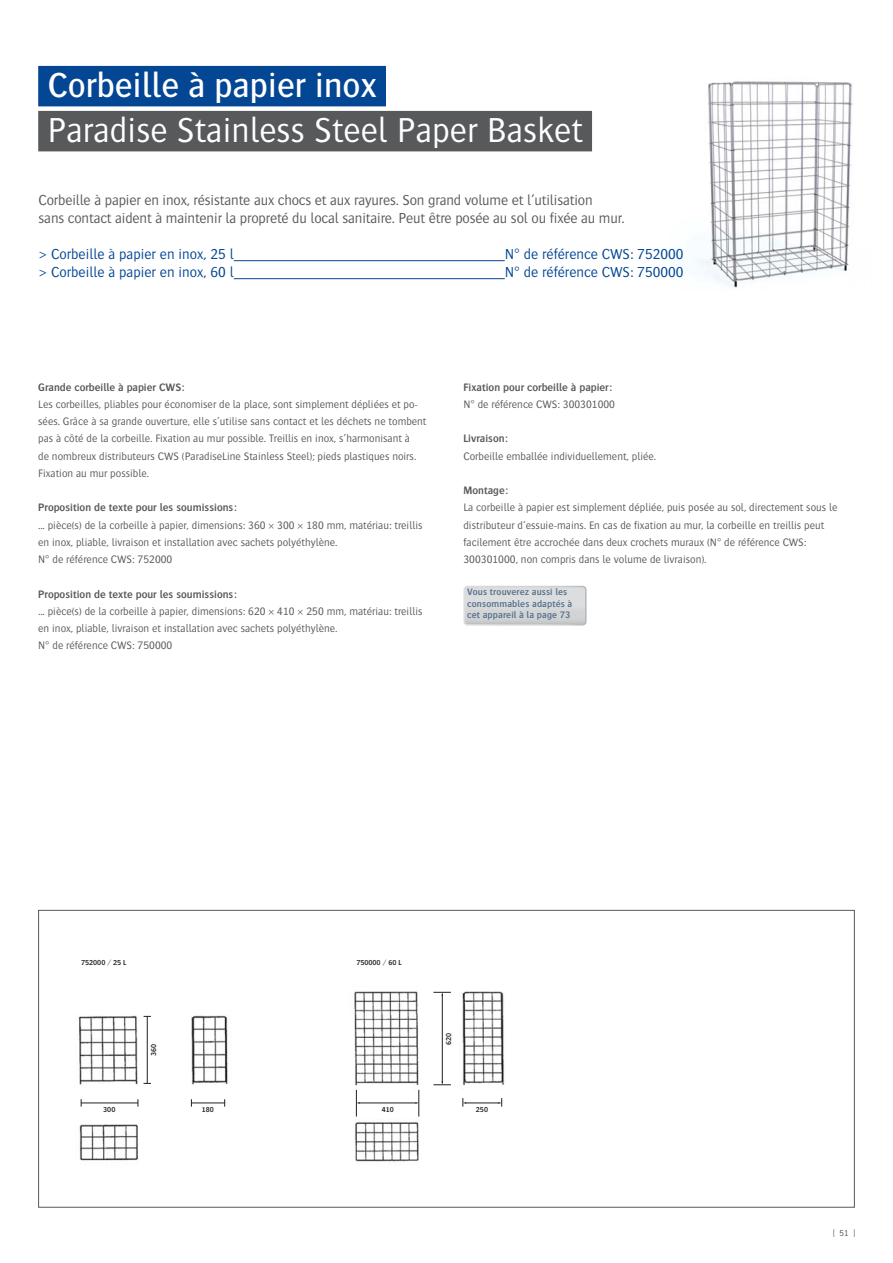
<style>
.page{position:relative;width:893px;height:1263px;background:#fff}
.page>*{position:absolute;margin:0;border:0;box-sizing:border-box;transform-origin:0 0}
.t1{font:300 36px "Bosis Std";color:#fff}
.t2{font:500 36px "Bosis Std";color:#fff}
.t3{font:300 15px/18px "Bosis Std";letter-spacing:-.01em;color:#58595b}
.t4{font:300 15px "Bosis Std";color:#034694}
.t5{font:300 11.25px/17.2px "Bosis Std";color:#58595b}
.t6{font:600 11.25px "Bosis Std";color:#58595b}
.t7{font:600 9.75px/11.7px "Bosis Std";letter-spacing:.015em;color:#57728d}
.t8{font:300 9px "Bosis Std";color:#58595b}
.t9{font:600 7.5px "Bosis Std";color:#231f20}
</style>
<div class="page">
<img style="left:698px;top:81px;width:155px;height:207px">
<svg style="left:463px;top:586px;width:123px;height:40px;background:#d6d7d8"></svg>
<div style="left:38px;top:66px;width:348px;height:40px;background:#034694"></div>
<div style="left:38px;top:111px;width:554px;height:40px;background:#58595b"></div>
<hr style="left:234px;top:260px;width:271px;height:1px;background:#034694">
<hr style="left:234px;top:278px;width:271px;height:1px;background:#034694">
<img style="left:78px;top:1015px;width:150px;height:146px">
<hr style="left:147px;top:1016px;width:1px;height:67px;background:#231f20">
<hr style="left:81px;top:1103px;width:57px;height:1px;background:#231f20">
<hr style="left:191px;top:1103px;width:34px;height:1px;background:#231f20">
<img style="left:354px;top:991px;width:151px;height:171px">
<hr style="left:442px;top:995px;width:1px;height:87px;background:#231f20">
<svg style="left:433px;top:1082px;width:18px;height:4px"></svg>
<svg style="left:433px;top:992px;width:18px;height:4px"></svg>
<hr style="left:359px;top:1103px;width:57px;height:1px;background:#231f20">
<svg style="left:415px;top:1090px;width:4px;height:27px"></svg>
<svg style="left:356px;top:1090px;width:4px;height:27px"></svg>
<hr style="left:465px;top:1103px;width:34px;height:1px;background:#231f20">
<svg style="left:498px;top:1098px;width:4px;height:9px"></svg>
<svg style="left:463px;top:1098px;width:3px;height:9px"></svg>
<h1 class="t2" style="left:47px;top:72px;width:331px">Corbeille à papier inox</h1>
<h1 class="t1" style="left:47px;top:117px;width:537px">Paradise Stainless Steel Paper Basket</h1>
<h2 class="t3" style="left:39px;top:192px;width:587px">Corbeille à papier en inox, résistante aux chocs et aux rayures. Son grand volume et l’utilisation<br>sans contact aident à maintenir la propreté du local sanitaire. Peut être posée au sol ou fixée au mur.</h2>
<h2 class="t4" style="left:39px;top:248px;width:197px">&gt; Corbeille à papier en inox, 25 l</h2>
<h2 class="t4" style="left:505px;top:248px;width:180px">N° de référence CWS: 752000</h2>
<h2 class="t4" style="left:39px;top:266px;width:197px">&gt; Corbeille à papier en inox, 60 l</h2>
<h2 class="t4" style="left:505px;top:266px;width:180px">N° de référence CWS: 750000</h2>
<p class="t6" style="left:38px;top:383px;width:148px">Grande corbeille à papier CWS:</p>
<p class="t5" style="left:38px;top:396px;width:390px">Les corbeilles, pliables pour économiser de la place, sont simplement dépliées et po&shy;sées. Grâce à sa grande ouverture, elle s’utilise sans contact et les déchets ne tombent pas à côté de la corbeille. Fixation au mur possible. Treillis en inox, s’harmonisant à<br>de nombreux distributeurs CWS (ParadiseLine Stainless Steel); pieds plastiques noirs.<br>Fixation au mur possible.</p>
<p class="t6" style="left:38px;top:503px;width:200px">Proposition de texte pour les soumissions:</p>
<p class="t5" style="left:38px;top:517px;width:386px">... pièce(s) de la corbeille à papier, dimensions: 360 × 300 × 180 mm, matériau: treillis en inox, pliable, livraison et installation avec sachets polyéthylène.<br>N° de référence CWS: 752000</p>
<p class="t6" style="left:38px;top:590px;width:200px">Proposition de texte pour les soumissions:</p>
<p class="t5" style="left:38px;top:603px;width:386px">... pièce(s) de la corbeille à papier, dimensions: 620 × 410 × 250 mm, matériau: treillis en inox, pliable, livraison et installation avec sachets polyéthylène.<br>N° de référence CWS: 750000</p>
<p class="t6" style="left:463px;top:383px;width:150px">Fixation pour corbeille à papier:</p>
<p class="t5" style="left:463px;top:396px;width:153px">N° de référence CWS: 300301000</p>
<p class="t6" style="left:463px;top:434px;width:46px">Livraison:</p>
<p class="t5" style="left:463px;top:448px;width:194px">Corbeille emballée individuellement, pliée.</p>
<p class="t6" style="left:463px;top:486px;width:46px">Montage:</p>
<p class="t5" style="left:463px;top:500px;width:375px">La corbeille à papier est simplement dépliée, puis posée au sol, directement sous le distributeur d’essuie-mains. En cas de fixation au mur, la corbeille en treillis peut facilement être accrochée dans deux crochets muraux (N° de référence CWS:<br>300301000, non compris dans le volume de livraison).</p>
<p class="t7" style="left:467px;top:587px;width:107px">Vous trouverez aussi les consommables adaptés à cet appareil à la page 73</p>
<p class="t9" style="left:81px;top:960px;width:47px">752000 / 25 L</p>
<p class="t9" style="left:151px;top:1056px;width:14px;rotate:-90deg">360</p>
<p class="t9" style="left:356px;top:960px;width:47px">750000 / 60 L</p>
<p class="t9" style="left:446px;top:1045px;width:14px;rotate:-90deg">620</p>
<p class="t9" style="left:103px;top:1107px;width:14px">300</p>
<p class="t9" style="left:202px;top:1107px;width:14px">180</p>
<p class="t9" style="left:382px;top:1107px;width:14px">410</p>
<p class="t9" style="left:476px;top:1107px;width:14px">250</p>
<p class="t8" style="left:833px;top:1229px;width:24px">[ 51 ]</p>
</div>
